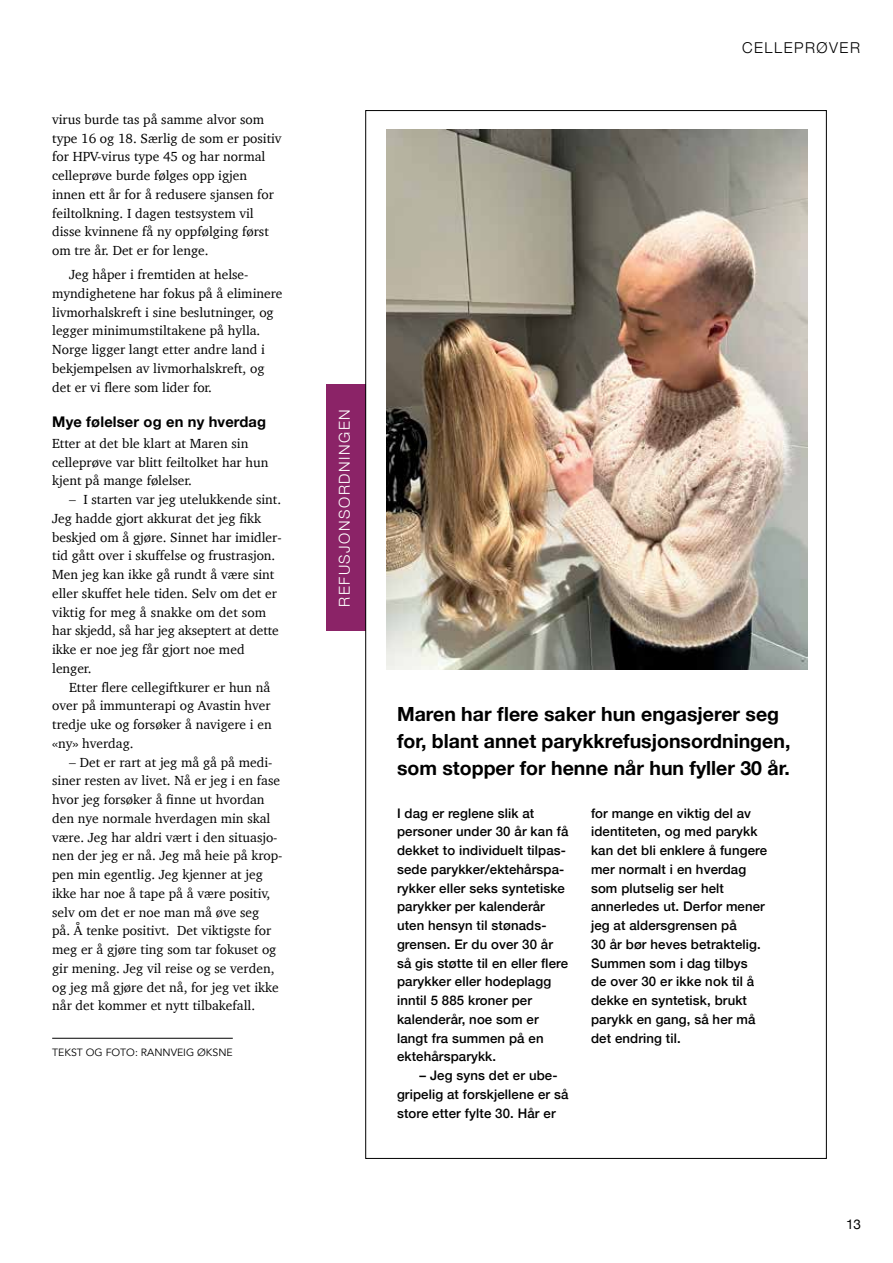
<style>
.page{position:relative;width:893px;height:1263px;background:#fff}
.page>*{position:absolute;margin:0;border:0;box-sizing:border-box;transform-origin:0 0}
.t1{font:700 19.5px/27px "Helvetica Neue";color:#000}
.t2{font:300 15px "Helvetica Neue";letter-spacing:.1em;color:#fff}
.t3{font:300 15px "Helvetica Neue";letter-spacing:.1em;color:#000}
.t4{font:700 14.7px "Helvetica Neue";letter-spacing:.01em;color:#000}
.t5{font:13.5px/18.8px "Charter";color:#000}
.t6{font:13.5px "Helvetica Neue";color:#000}
.t7{font:500 13.2px/18.8px "Helvetica Neue";letter-spacing:.01em;color:#000}
.t8{font:10.5px "Avenir";color:#000}
</style>
<div class="page">
<div style="left:327px;top:384px;width:64px;height:247px;background:#8b2367"></div>
<hr style="left:52px;top:1038px;width:181px;height:1px;background:#000">
<div style="left:366px;top:111px;width:460px;height:1047px;background:#fff"></div>
<img style="left:386px;top:130px;width:422px;height:540px">
<p class="t5" style="left:52px;top:110px;width:231px">virus burde tas på samme alvor som type 16 og 18. Særlig de som er positiv for HPV-virus type 45 og har normal celleprøve burde følges opp igjen innen ett år for å redusere sjansen for feiltolkning. I dagen testsystem vil disse kvinnene få ny oppfølging først om tre år. Det er for lenge.</p>
<p class="t5" style="left:52px;top:265px;width:232px;text-indent:17px">Jeg håper i fremtiden at helse&shy;myndighetene har fokus på å eliminere livmorhalskreft i sine beslutninger, og legger minimumstiltakene på hylla.<br>Norge ligger langt etter andre land i bekjempelsen av livmorhalskreft, og det er vi flere som lider for.</p>
<p class="t4" style="left:52px;top:410px;width:216px">Mye følelser og en ny hverdag</p>
<p class="t5" style="left:52px;top:434px;width:218px">Etter at det ble klart at Maren sin celleprøve var blitt feiltolket har hun kjent på mange følelser.</p>
<p class="t5" style="left:52px;top:490px;width:231px;text-indent:17px">– I starten var jeg utelukkende sint.<br>Jeg hadde gjort akkurat det jeg fikk beskjed om å gjøre. Sinnet har imidler&shy;tid gått over i skuffelse og frustrasjon.<br>Men jeg kan ikke gå rundt å være sint eller skuffet hele tiden. Selv om det er viktig for meg å snakke om det som har skjedd, så har jeg akseptert at dette ikke er noe jeg får gjort noe med lenger.</p>
<p class="t5" style="left:52px;top:677px;width:221px;text-align:justify;text-indent:17px">Etter flere cellegiftkurer er hun nå over på immunterapi og Avastin hver tredje uke og forsøker å navigere i en «ny» hverdag.</p>
<p class="t5" style="left:52px;top:752px;width:232px;text-indent:17px">– Det er rart at jeg må gå på medi&shy;siner resten av livet. Nå er jeg i en fase hvor jeg forsøker å finne ut hvordan den nye normale hverdagen min skal være. Jeg har aldri vært i den situasjo&shy;nen der jeg er nå. Jeg må heie på krop&shy;pen min egentlig. Jeg kjenner at jeg ikke har noe å tape på å være positiv, selv om det er noe man må øve seg<br>på. Å tenke positivt. Det viktigste for meg er å gjøre ting som tar fokuset og gir mening. Jeg vil reise og se verden, og jeg må gjøre det nå, for jeg vet ikke når det kommer et nytt tilbakefall.</p>
<p class="t8" style="left:52px;top:1046px;width:182px">TEKST OG FOTO: RANNVEIG ØKSNE</p>
<p class="t3" style="left:742px;top:35px;width:119px">CELLEPRØVER</p>
<p class="t2" style="left:333px;top:607px;width:199px;rotate:-90deg">REFUSJONSORDNINGEN</p>
<h1 class="t1" style="left:397px;top:701px;width:395px">Maren har flere saker hun engasjerer seg for, blant annet parykkrefusjonsordningen, som stopper for henne når hun fyller 30 år.</h1>
<p class="t7" style="left:397px;top:802px;width:173px">I dag er reglene slik at personer under 30 år kan få dekket to individuelt tilpas&shy;sede parykker/ektehårspa&shy;rykker eller seks syntetiske parykker per kalenderår uten hensyn til stønads&shy;grensen. Er du over 30 år så gis støtte til en eller flere parykker eller hodeplagg inntil 5 885 kroner per kalenderår, noe som er langt fra summen på en ektehårsparykk.</p>
<p class="t7" style="left:397px;top:1065px;width:173px;text-indent:23px">– Jeg syns det er ube&shy;gripelig at forskjellene er så store etter fylte 30. Hår er</p>
<p class="t7" style="left:591px;top:802px;width:177px">for mange en viktig del av identiteten, og med parykk kan det bli enklere å fungere mer normalt i en hverdag som plutselig ser helt annerledes ut. Derfor mener jeg at aldersgrensen på<br>30 år bør heves betraktelig.<br>Summen som i dag tilbys<br>de over 30 er ikke nok til å dekke en syntetisk, brukt parykk en gang, så her må det endring til.</p>
<p class="t6" style="left:846px;top:1214px;width:17px">13</p>
</div>
